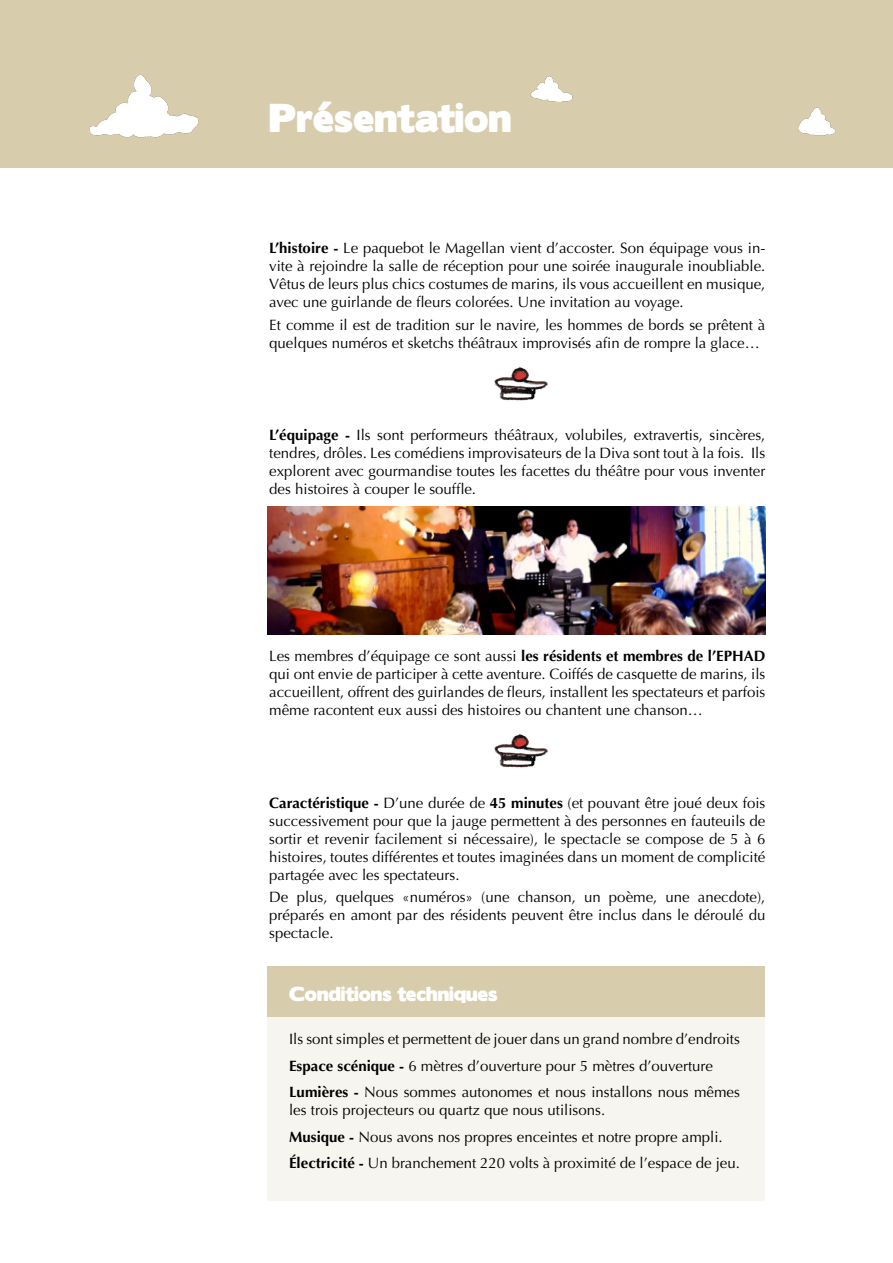
<style>
.page{position:relative;width:893px;height:1263px;background:#fff}
.page>*{position:absolute;margin:0;border:0;box-sizing:border-box;transform-origin:0 0}
.t1{font:36px "Boris Black Bloxx";color:#fff}
.t2{font:18px "Boris Black Bloxx";color:#fff}
.t3{font:15px/18px "Optima";color:#000;text-align:justify}
.s1{font-weight:700}
</style>
<div class="page">
<div style="left:268px;top:966px;width:497px;height:234px;background:#f7f5ef"></div>
<div style="left:1px;top:0;width:892px;height:167px;background:#d7cdad"></div>
<img style="left:494px;top:367px;width:54px;height:34px">
<img style="left:494px;top:734px;width:54px;height:34px">
<img style="left:89px;top:74px;width:110px;height:64px">
<img style="left:798px;top:107px;width:38px;height:29px">
<img style="left:530px;top:76px;width:43px;height:26px">
<img style="left:268px;top:506px;width:497px;height:129px">
<div style="left:268px;top:966px;width:497px;height:51px;background:#d7cdad"></div>
<h1 class="t1" style="left:269px;top:91px;width:244px">Présentation</h1>
<p class="t3" style="left:269px;top:239px;width:498px"><span class="s1">L’histoire -</span> Le paquebot le Magellan vient d’accoster. Son équipage vous in&shy;vite à rejoindre la salle de réception pour une soirée inaugurale inoubliable.<br>Vêtus de leurs plus chics costumes de marins, ils vous accueillent en musique, avec une guirlande de fleurs colorées. Une invitation au voyage.</p>
<p class="t3" style="left:269px;top:316px;width:498px">Et comme il est de tradition sur le navire, les hommes de bords se prêtent à quelques numéros et sketchs théâtraux improvisés afin de rompre la glace…</p>
<p class="t3" style="left:269px;top:426px;width:498px"><span class="s1">L’équipage -</span> Ils sont performeurs théâtraux, volubiles, extravertis, sincères, tendres, drôles. Les comédiens improvisateurs de la Diva sont tout à la fois. Ils explorent avec gourmandise toutes les facettes du théâtre pour vous inventer des histoires à couper le souffle.</p>
<p class="t3" style="left:269px;top:647px;width:498px">Les membres d’équipage ce sont aussi <span class="s1">les résidents et membres de l’EPHAD </span>qui ont envie de participer à cette aventure. Coiffés de casquette de marins, ils accueillent, offrent des guirlandes de fleurs, installent les spectateurs et parfois même racontent eux aussi des histoires ou chantent une chanson…</p>
<p class="t3" style="left:269px;top:794px;width:498px"><span class="s1">Caractéristique -</span> D’une durée de <span class="s1">45 minutes</span> (et pouvant être joué deux fois successivement pour que la jauge permettent à des personnes en fauteuils de sortir et revenir facilement si nécessaire), le spectacle se compose de 5 à 6 histoires, toutes différentes et toutes imaginées dans un moment de complicité partagée avec les spectateurs.</p>
<p class="t3" style="left:269px;top:888px;width:498px">De plus, quelques «numéros» (une chanson, un poème, une anecdote), préparés en amont par des résidents peuvent être inclus dans le déroulé du spectacle.</p>
<p class="t2" style="left:289px;top:980px;width:210px">Conditions techniques</p>
<p class="t3" style="left:289px;top:1026px;width:452px;line-height:26.5px;text-align:left">Ils sont simples et permettent de jouer dans un grand nombre d’endroits<br><span class="s1">Espace scénique -</span> 6 mètres d’ouverture pour 5 mètres d’ouverture<br><span class="s1">Lumières -</span> Nous sommes autonomes et nous installons nous mêmes</p>
<p class="t3" style="left:289px;top:1097px;width:452px;line-height:26.5px;text-align:left">les trois projecteurs ou quartz que nous utilisons.<br><span class="s1">Musique -</span> Nous avons nos propres enceintes et notre propre ampli.<br><span class="s1">Électricité -</span> Un branchement 220 volts à proximité de l’espace de jeu.</p>
</div>
